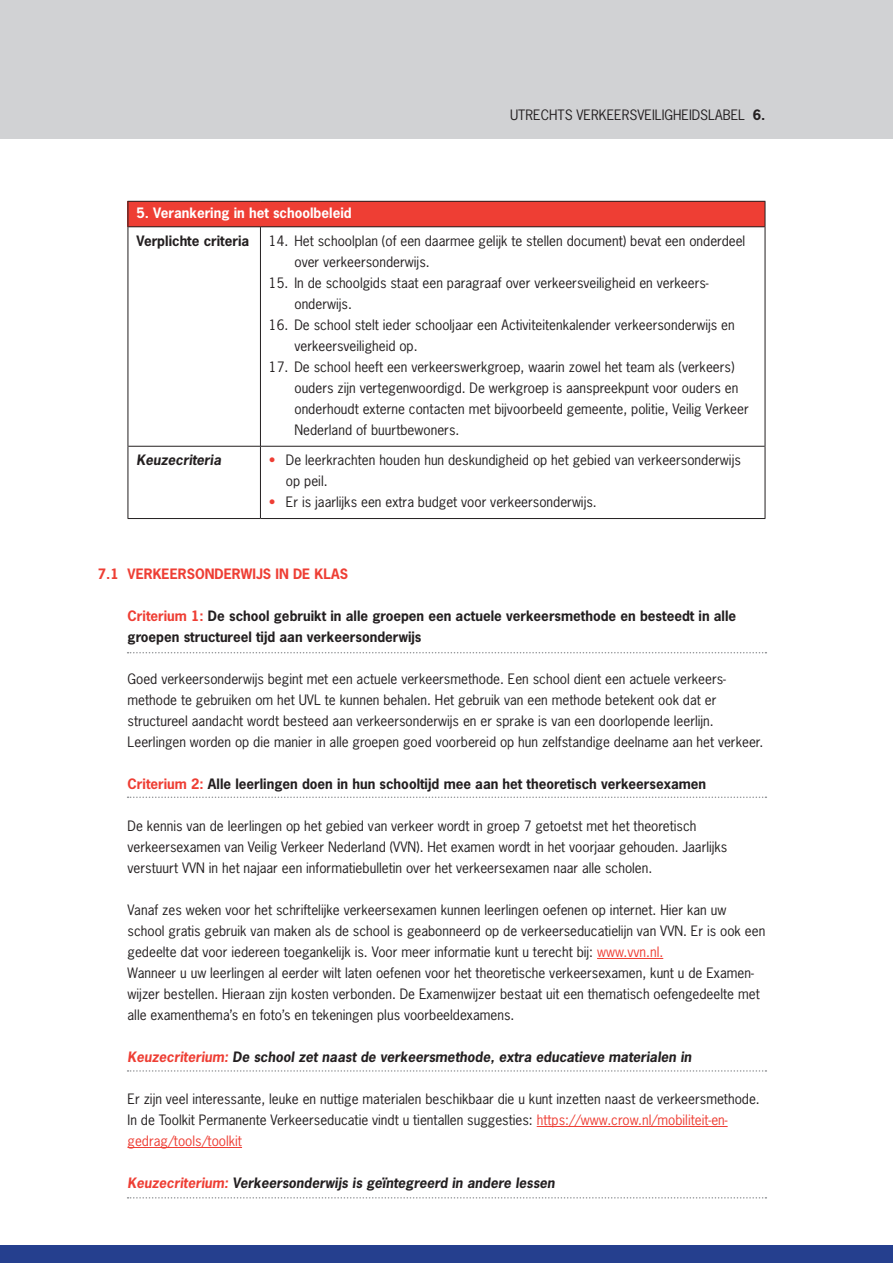
<style>
.page{position:relative;width:893px;height:1263px;background:#fff}
.page>*{position:absolute;margin:0;border:0;box-sizing:border-box;transform-origin:0 0}
.t1{font:13.5px/21px "News Gothic Std";color:#231f20}
.t2{font:700 13.5px/21px "News Gothic Std";color:#231f20}
.t3{font:italic 700 13.5px "News Gothic Std";color:#231f20}
.t4{font:700 13.5px "News Gothic Std";color:#fff}
.t5{font:700 13.5px "News Gothic Std";color:#ee3e34}
.s1{font-weight:700}
.s2{color:#ee3e34}
</style>
<div class="page">
<div style="left:0;top:1246px;width:893px;height:17px;background:#253f8e"></div>
<hr style="left:597px;top:958px;width:66px;height:1px;background:#ee3e34">
<hr style="left:537px;top:1126px;width:191px;height:1px;background:#ee3e34">
<hr style="left:128px;top:1147px;width:114px;height:1px;background:#ee3e34">
<div style="left:128px;top:201px;width:637px;height:26px;background:#ee3e34"></div>
<svg style="left:128px;top:202px;width:1px;height:25px"></svg>
<hr style="left:128px;top:227px;width:1px;height:219px;background:#231f20">
<hr style="left:128px;top:446px;width:1px;height:72px;background:#231f20">
<hr style="left:128px;top:201px;width:132px;height:1px;background:#231f20">
<hr style="left:260px;top:201px;width:505px;height:1px;background:#231f20">
<hr style="left:128px;top:227px;width:132px;height:1px;background:#231f20">
<hr style="left:260px;top:227px;width:505px;height:1px;background:#231f20">
<hr style="left:260px;top:227px;width:1px;height:219px;background:#231f20">
<hr style="left:128px;top:446px;width:132px;height:1px;background:#231f20">
<hr style="left:260px;top:446px;width:505px;height:1px;background:#231f20">
<hr style="left:260px;top:446px;width:1px;height:72px;background:#231f20">
<hr style="left:128px;top:518px;width:132px;height:1px;background:#231f20">
<hr style="left:260px;top:518px;width:505px;height:1px;background:#231f20">
<svg style="left:765px;top:202px;width:1px;height:25px"></svg>
<hr style="left:765px;top:227px;width:1px;height:219px;background:#231f20">
<hr style="left:765px;top:446px;width:1px;height:72px;background:#231f20">
<svg style="left:128px;top:652px;width:638px;height:1px"></svg>
<svg style="left:128px;top:796px;width:638px;height:2px"></svg>
<svg style="left:128px;top:1070px;width:638px;height:2px"></svg>
<svg style="left:128px;top:1197px;width:638px;height:1px"></svg>
<div style="left:0;top:0;width:893px;height:138px;background:#d1d2d4"></div>
<p class="t1" style="left:510px;top:104px;width:257px">Utrechts VerkeersveiligheidsLabel <span class="s1">6.</span></p>
<p class="t4" style="left:136px;top:204px;width:217px">5. Verankering in het schoolbeleid</p>
<p class="t2" style="left:136px;top:230px;width:114px">Verplichte criteria</p>
<p class="t1" style="left:294px;top:230px;width:452px;text-indent:-26px">14. Het schoolplan (of een daarmee gelijk te stellen document) bevat een onderdeel over verkeersonderwijs.</p>
<p class="t1" style="left:294px;top:272px;width:416px;text-indent:-26px">15. In de schoolgids staat een paragraaf over verkeersveiligheid en verkeers&shy;onderwijs.</p>
<p class="t1" style="left:294px;top:314px;width:442px;text-indent:-26px">16. De school stelt ieder schooljaar een Activiteitenkalender verkeersonderwijs en verkeersveiligheid op.</p>
<p class="t1" style="left:294px;top:356px;width:456px;text-indent:-26px">17. De school heeft een verkeerswerkgroep, waarin zowel het team als (verkeers) ouders zijn vertegenwoordigd. De werkgroep is aanspreekpunt voor ouders en onderhoudt externe contacten met bijvoorbeeld gemeente, politie, Veilig Verkeer Nederland of buurtbewoners.</p>
<p class="t3" style="left:136px;top:451px;width:86px">Keuzecriteria</p>
<p class="t1" style="left:286px;top:450px;width:456px;text-indent:-17px"><span class="s2">•</span> De leerkrachten houden hun deskundigheid op het gebied van verkeersonderwijs op peil.</p>
<p class="t1" style="left:269px;top:492px;width:329px"><span class="s2">•</span> Er is jaarlijks een extra budget voor verkeersonderwijs.</p>
<p class="t5" style="left:98px;top:565px;width:235px">7.1 Verkeersonderwijs in de klas</p>
<p class="t2" style="left:128px;top:605px;width:610px"><span class="s2">Criterium 1:</span> De school gebruikt in alle groepen een actuele verkeersmethode en besteedt in alle groepen structureel tijd aan verkeersonderwijs</p>
<p class="t1" style="left:98px;top:668px;width:20px">G</p>
<p class="t1" style="left:128px;top:668px;width:637px;text-indent:9px">oed verkeersonderwijs begint met een actuele verkeersmethode. Een school dient een actuele verkeers&shy;methode te gebruiken om het UVL te kunnen behalen. Het gebruik van een methode betekent ook dat er structureel aandacht wordt besteed aan verkeersonderwijs en er sprake is van een doorlopende leerlijn.<br>Leerlingen worden op die manier in alle groepen goed voorbereid op hun zelfstandige deelname aan het verkeer.</p>
<p class="t2" style="left:128px;top:773px;width:580px"><span class="s2">Criterium 2:</span> Alle leerlingen doen in hun schooltijd mee aan het theoretisch verkeersexamen</p>
<p class="t1" style="left:98px;top:815px;width:20px">D</p>
<p class="t1" style="left:128px;top:815px;width:601px;text-indent:8px">e kennis van de leerlingen op het gebied van verkeer wordt in groep 7 getoetst met het theoretisch verkeersexamen van Veilig Verkeer Nederland (VVN). Het examen wordt in het voorjaar gehouden. Jaarlijks verstuurt VVN in het najaar een informatiebulletin over het verkeersexamen naar alle scholen.</p>
<p class="t1" style="left:128px;top:899px;width:639px">Vanaf zes weken voor het schriftelijke verkeersexamen kunnen leerlingen oefenen op internet. Hier kan uw school gratis gebruik van maken als de school is geabonneerd op de verkeerseducatielijn van VVN. Er is ook een gedeelte dat voor iedereen toegankelijk is. Voor meer informatie kunt u terecht bij: <span class="s2">www.vvn.nl.<br></span>Wanneer u uw leerlingen al eerder wilt laten oefenen voor het theoretische verkeersexamen, kunt u de Examen&shy;wijzer bestellen. Hieraan zijn kosten verbonden. De Examenwijzer bestaat uit een thematisch oefengedeelte met alle examenthema’s en foto’s en tekeningen plus voorbeeldexamens.</p>
<p class="t3" style="left:128px;top:1048px;width:565px"><span class="s2">Keuzecriterium:</span> De school zet naast de verkeersmethode, extra educatieve materialen in</p>
<p class="t1" style="left:98px;top:1088px;width:20px">E</p>
<p class="t1" style="left:128px;top:1088px;width:634px;text-indent:8px">r zijn veel interessante, leuke en nuttige materialen beschikbaar die u kunt inzetten naast de verkeersmethode.<br>In de Toolkit Permanente Verkeerseducatie vindt u tientallen suggesties: <span class="s2">https://www.crow.nl/mobiliteit-en&shy;gedrag/tools/toolkit</span></p>
<p class="t3" style="left:128px;top:1174px;width:429px"><span class="s2">Keuzecriterium:</span> Verkeersonderwijs is geïntegreerd in andere lessen</p>
</div>
